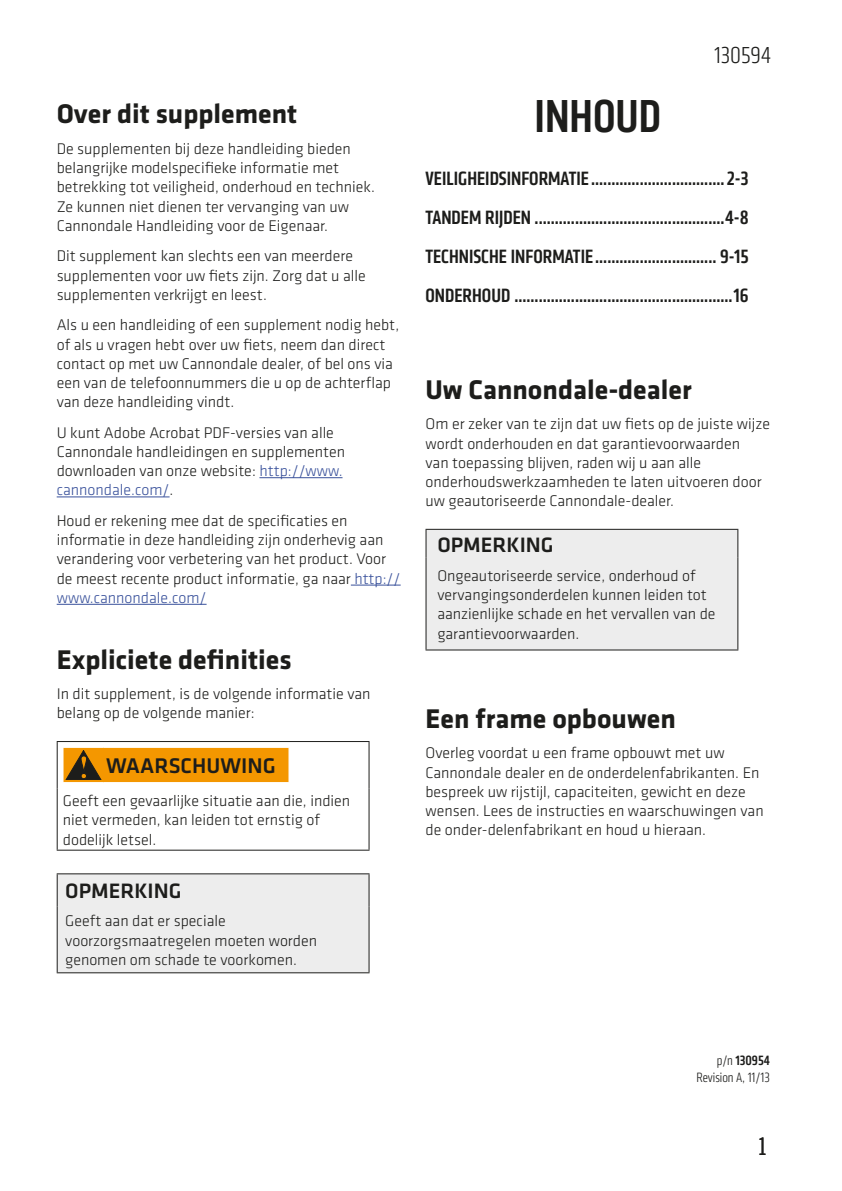
<style>
.page{position:relative;width:842px;height:1191px;background:#fff}
.page>*{position:absolute;margin:0;border:0;box-sizing:border-box;transform-origin:0 0}
.t1{font:500 condensed 48px "Klavika";color:#1d1d1b}
.t2{font:700 28px "Klavika Basic";color:#1d1d1b}
.t3{font:300 condensed 24px "Klavika";color:#1d1d1b}
.t4{font:24px "Trade Gothic Cond Eighteen";color:#1d1d1b}
.t5{font:500 22px "Klavika Basic";color:#1d1d1b}
.t6{font:500 21.6px "Klavika Basic";color:#1d1d1b}
.t7{font:500 condensed 20px/39px "Klavika";color:#1d1d1b;text-align:justify}
.t8{font:300 16px/19.2px "Klavika Basic";color:#1d1d1b}
.t9{font:300 condensed 14px/16.8px "Klavika";color:#1d1d1b;text-align:right}
.s1{color:#39519b}
.s2{font-weight:500}
</style>
<div class="page">
<div style="left:425px;top:529px;width:313px;height:120px;background:#ededed"></div>
<hr style="left:425px;top:557px;width:1px;height:92px;background:#1d1d1b">
<hr style="left:737px;top:557px;width:1px;height:92px;background:#1d1d1b">
<hr style="left:425px;top:649px;width:313px;height:1px;background:#1d1d1b">
<hr style="left:259px;top:477px;width:83px;height:1px;background:#39519b">
<hr style="left:57px;top:496px;width:113px;height:1px;background:#39519b">
<hr style="left:351px;top:584px;width:50px;height:1px;background:#39519b">
<hr style="left:57px;top:604px;width:150px;height:1px;background:#39519b">
<hr style="left:57px;top:741px;width:313px;height:1px;background:#1d1d1b">
<hr style="left:57px;top:742px;width:1px;height:46px;background:#1d1d1b">
<hr style="left:369px;top:742px;width:1px;height:46px;background:#1d1d1b">
<hr style="left:57px;top:788px;width:1px;height:61px;background:#1d1d1b">
<hr style="left:369px;top:788px;width:1px;height:61px;background:#1d1d1b">
<hr style="left:57px;top:849px;width:313px;height:1px;background:#1d1d1b">
<svg style="left:63px;top:747px;width:226px;height:35px"></svg>
<div style="left:58px;top:874px;width:311px;height:98px;background:#ededed"></div>
<hr style="left:57px;top:873px;width:313px;height:1px;background:#1d1d1b">
<hr style="left:57px;top:874px;width:1px;height:32px;background:#1d1d1b">
<hr style="left:369px;top:874px;width:1px;height:32px;background:#1d1d1b">
<hr style="left:57px;top:906px;width:1px;height:66px;background:#1d1d1b">
<hr style="left:369px;top:906px;width:1px;height:66px;background:#1d1d1b">
<hr style="left:57px;top:972px;width:313px;height:1px;background:#1d1d1b">
<p class="t2" style="left:57px;top:94px;width:242px">Over dit supplement</p>
<p class="t8" style="left:57px;top:139px;width:320px">De supplementen bij deze handleiding bieden belangrijke modelspecifieke informatie met betrekking tot veiligheid, onderhoud en techniek.<br>Ze kunnen niet dienen ter vervanging van uw Cannondale Handleiding voor de Eigenaar.</p>
<p class="t8" style="left:57px;top:246px;width:311px">Dit supplement kan slechts een van meerdere supplementen voor uw fiets zijn. Zorg dat u alle supplementen verkrijgt en leest.</p>
<p class="t8" style="left:57px;top:315px;width:344px">Als u een handleiding of een supplement nodig hebt, of als u vragen hebt over uw fiets, neem dan direct contact op met uw Cannondale dealer, of bel ons via een van de telefoonnummers die u op de achterflap van deze handleiding vindt.</p>
<p class="t8" style="left:57px;top:422px;width:290px">U kunt Adobe Acrobat PDF-versies van alle Cannondale handleidingen en supplementen downloaden van onze website: <span class="s1">http://www. cannondale.com/</span>.</p>
<p class="t8" style="left:57px;top:511px;width:345px">Houd er rekening mee dat de specificaties en informatie in deze handleiding zijn onderhevig aan verandering voor verbetering van het product. Voor de meest recente product informatie, ga naar <span class="s1">http:// www.cannondale.com/</span></p>
<p class="t2" style="left:57px;top:639px;width:236px">Expliciete definities</p>
<p class="t8" style="left:57px;top:684px;width:315px">In dit supplement, is de volgende informatie van belang op de volgende manier:</p>
<p class="t5" style="left:106px;top:751px;width:171px">WAARSCHUWING</p>
<p class="t8" style="left:63px;top:791px;width:289px">Geeft een gevaarlijke situatie aan die, indien niet vermeden, kan leiden tot ernstig of dodelijk letsel.</p>
<p class="t6" style="left:65px;top:876px;width:118px">OPMERKING</p>
<p class="t8" style="left:65px;top:911px;width:253px">Geeft aan dat er speciale voorzorgsmaatregelen moeten worden genomen om schade te voorkomen.</p>
<p class="t3" style="left:714px;top:42px;width:59px">130594</p>
<p class="t1" style="left:534px;top:86px;width:128px">INHOUD</p>
<p class="t7" style="left:425px;top:159px;width:325px">VEILIGHEIDSINFORMATIE................................. 2-3<br>TANDEM RIJDEN ...............................................4-8<br>TECHNISCHE INFORMATIE</p>
<p class="t7" style="left:425px;top:236px;width:325px;text-align:right">.............................. 9-15<br>ONDERHOUD ......................................................16</p>
<p class="t2" style="left:425px;top:369px;width:268px">Uw Cannondale-dealer</p>
<p class="t8" style="left:425px;top:414px;width:346px">Om er zeker van te zijn dat uw fiets op de juiste wijze wordt onderhouden en dat garantievoorwaarden<br>van toepassing blijven, raden wij u aan alle onderhoudswerkzaamheden te laten uitvoeren door uw geautoriseerde Cannondale-dealer.</p>
<p class="t6" style="left:437px;top:530px;width:118px">OPMERKING</p>
<p class="t8" style="left:437px;top:566px;width:280px">Ongeautoriseerde service, onderhoud of vervangingsonderdelen kunnen leiden tot aanzienlijke schade en het vervallen van de garantievoorwaarden.</p>
<p class="t2" style="left:425px;top:698px;width:252px">Een frame opbouwen</p>
<p class="t8" style="left:425px;top:743px;width:340px">Overleg voordat u een frame opbouwt met uw Cannondale dealer en de onderdelenfabrikanten. En bespreek uw rijstijl, capaciteiten, gewicht en deze wensen. Lees de instructies en waarschuwingen van de onder-delenfabrikant en houd u hieraan.</p>
<p class="t9" style="left:696px;top:1052px;width:75px">p/n <span class="s2">130954<br></span>Revision A, 11/13</p>
<p class="t4" style="left:757px;top:1132px;width:12px">1</p>
</div>
